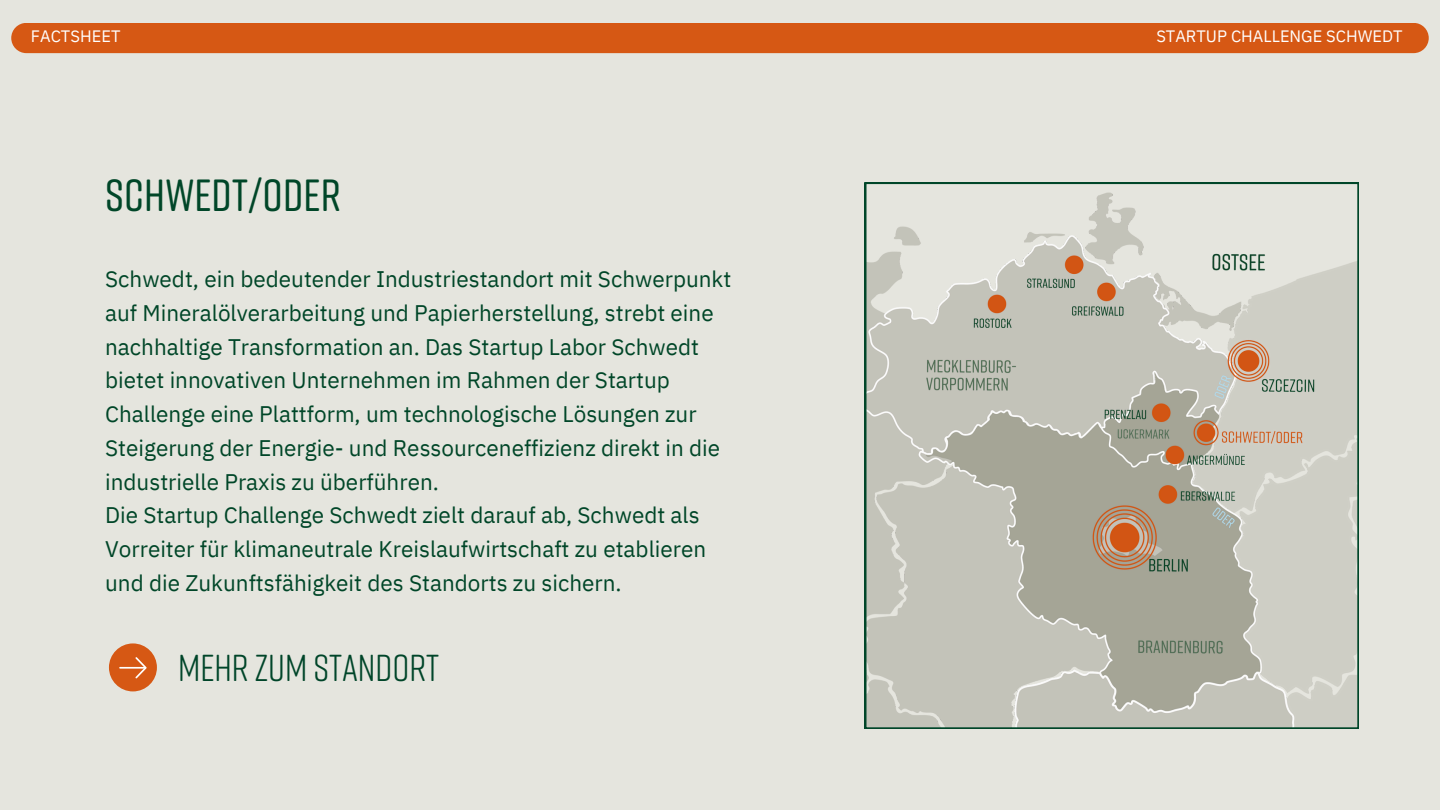
<style>
.page{position:relative;width:1440px;height:810px;background:#e5e5de}
.page>*{position:absolute;margin:0;border:0;box-sizing:border-box;transform-origin:0 0}
.t1{font:500 45px "Rift Soft";letter-spacing:.005em;color:#004628}
.t2{font:37.5px "Rift Soft";color:#004529}
.t3{font:22.5px/33.8px "IBM Plex Sans";color:#004628}
.t4{font:16.5px "IBM Plex Sans";color:#fff}
</style>
<div class="page">
<div style="left:11px;top:23px;width:1418px;height:30px;background:#d65814;border-radius:15px"></div>
<svg style="left:865px;top:182px;width:494px;height:547px"></svg>
<div style="left:109px;top:643px;width:48px;height:48px;background:#d65814;border-radius:50%"></div>
<hr style="left:119px;top:667px;width:27px;height:2px;background:#fff">
<svg style="left:135px;top:657px;width:12px;height:21px"></svg>
<h3 class="t4" style="left:31px;top:26px;width:91px">FACTSHEET</h3>
<h2 class="t4" style="left:1156px;top:26px;width:248px">STARTUP CHALLENGE SCHWEDT</h2>
<p class="t1" style="left:105px;top:167px;width:237px">SCHWEDT/ODER</p>
<h1 class="t3" style="left:105px;top:262px;width:628px">Schwedt, ein bedeutender Industriestandort mit Schwerpunkt auf Mineralölverarbeitung und Papierherstellung, strebt eine nachhaltige Transformation an. Das Startup Labor Schwedt bietet innovativen Unternehmen im Rahmen der Startup Challenge eine Plattform, um technologische Lösungen zur Steigerung der Energie- und Ressourceneffizienz direkt in die industrielle Praxis zu überführen.<br>Die Startup Challenge Schwedt zielt darauf ab, Schwedt als Vorreiter für klimaneutrale Kreislaufwirtschaft zu etablieren und die Zukunftsfähigkeit des Standorts zu sichern.</h1>
<p class="t2" style="left:178px;top:644px;width:263px">MEHR ZUM STANDORT</p>
</div>
